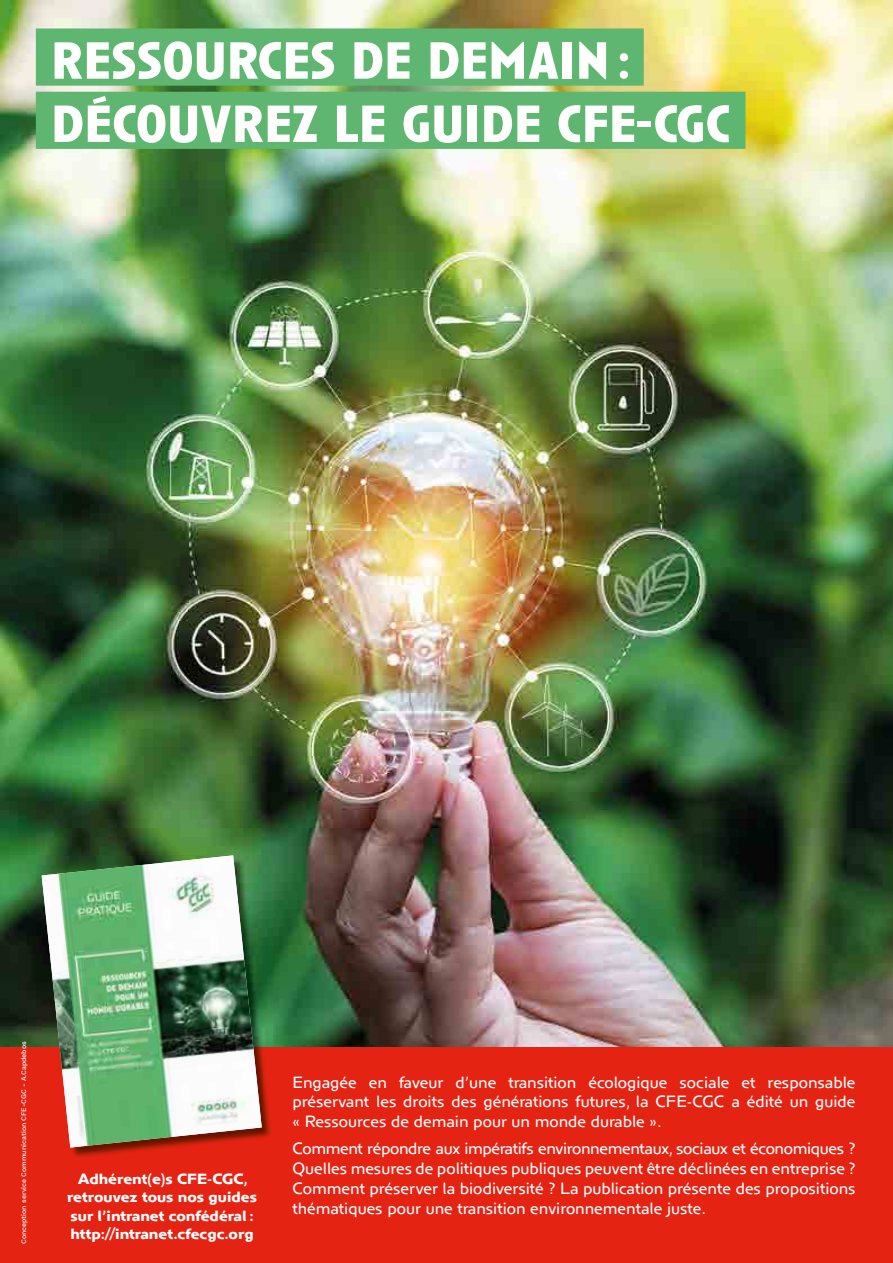
<style>
.page{position:relative;width:893px;height:1263px;background:#fff}
.page>*{position:absolute;margin:0;border:0;box-sizing:border-box;transform-origin:0 0}
.t1{font:700 54px/63.3px "Anisette Pro";color:#fff}
.t2{font:16.8px/20px "Anisette Pro Petite";color:#fff;text-align:justify}
.t3{font:700 15.3px/18.5px "Anisette Pro Petite";color:#fff;text-align:center}
.t4{font:500 6.9px "Work Sans";color:#fff}
</style>
<div class="page">
<img style="left:0;top:0;width:893px;height:1048px">
<div style="left:0;top:1048px;width:893px;height:215px;background:#e42313"></div>
<img style="left:70px;top:856px;width:202px;height:301px">
<img style="left:42px;top:855px;width:220px;height:292px">
<div style="left:36px;top:28px;width:608px;height:58px;background:#5fb670"></div>
<div style="left:36px;top:92px;width:709px;height:57px;background:#5fb670"></div>
<h1 class="t1" style="left:51px;top:26px;width:681px">RESSOURCES DE DEMAIN :<br>DÉCOUVREZ LE GUIDE CFE-CGC</h1>
<p class="t4" style="left:20px;top:1244px;width:204px;rotate:-90deg">Conception service Communication CFE-CGC - A.Capdebos</p>
<p class="t3" style="left:67px;top:1168px;width:192px">Adhérent(e)s CFE-CGC, retrouvez tous nos guides sur l’intranet confédéral : http://intranet.cfecgc.org</p>
<p class="t2" style="left:292px;top:1071px;width:565px">Engagée en faveur d’une transition écologique sociale et responsable préservant les droits des générations futures, la CFE-CGC a édité un guide « Ressources de demain pour un monde durable ».</p>
<p class="t2" style="left:292px;top:1137px;width:565px">Comment répondre aux impératifs environnementaux, sociaux et économiques ?<br>Quelles mesures de politiques publiques peuvent être déclinées en entreprise ?<br>Comment préserver la biodiversité ? La publication présente des propositions thématiques pour une transition environnementale juste.</p>
</div>
